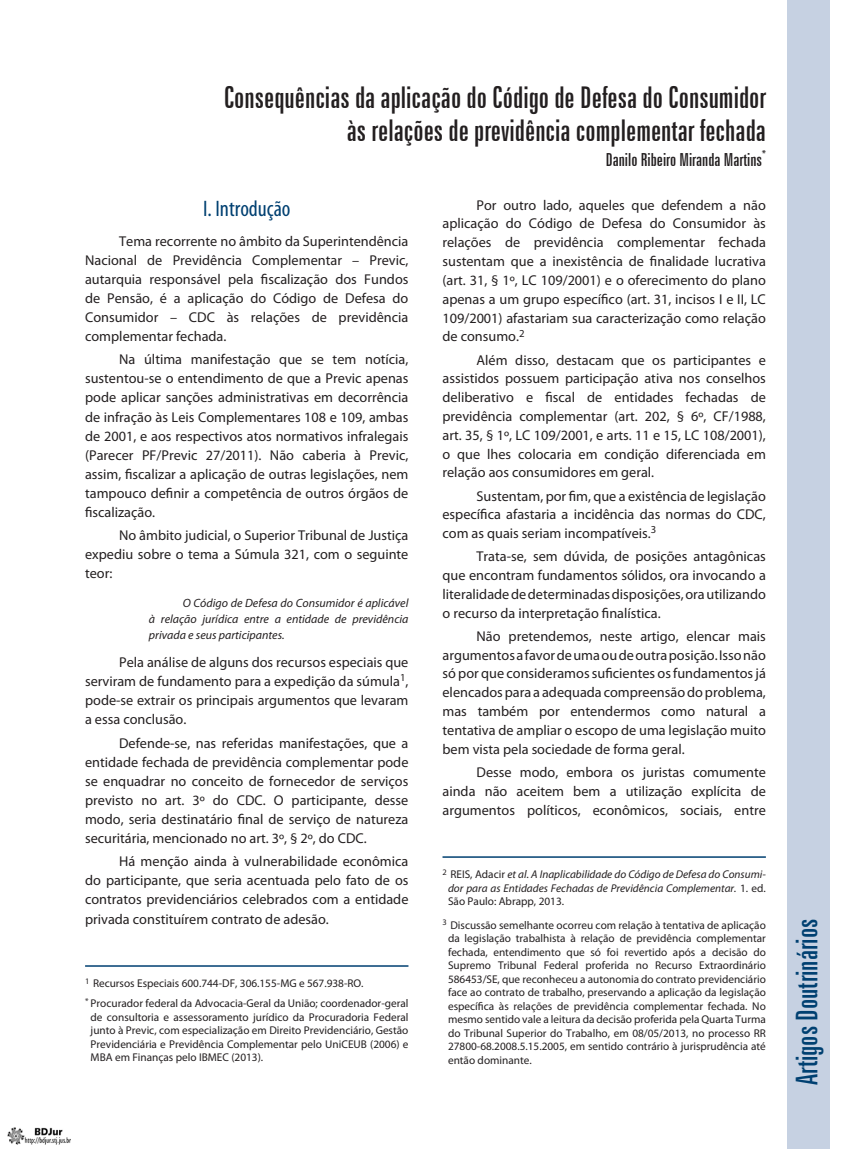
<style>
.page{position:relative;width:851px;height:1149px;background:#fff}
.page>*{position:absolute;margin:0;border:0;box-sizing:border-box;transform-origin:0 0}
._00_-_TÍTULO{font:extra-condensed 30px/33px "Zurich BT";color:#231f20;text-align:right}
.t1{font:extra-condensed 30px "Zurich BT";color:#004071}
._02_-_SUBTÍTULO{font:condensed 22.5px "Myriad Pro";color:#004071}
._01_-_AUTOR{font:extra-condensed 18px "Zurich BT";color:#231f20}
._03_-_TEXTO{font:14.25px/19px "Myriad Pro";color:#231f20;text-align:justify}
._07_-_TEXTO_RECUADO{font:italic 12px/16px "Myriad Pro";color:#231f20;text-align:justify}
._08_-_NOTA_1{font:11.25px/13.5px "Myriad Pro";color:#231f20;text-align:justify}
._08_-_NOTA_1-2{font:italic 11.25px/13.5px "Myriad Pro";color:#231f20;text-align:justify}
.s1{font-style:normal}
</style>
<div class="page">
<div style="left:787px;top:0;width:42px;height:1148px;background:#c6d1e2"></div>
<hr style="left:85px;top:964px;width:323px;height:2px;background:#004071">
<hr style="left:442px;top:856px;width:323px;height:1px;background:#004071">
<img style="left:8px;top:1127px;width:62px;height:16px">
<p class="_00_-_TÍTULO" style="left:224px;top:81px;width:543px">Consequências da aplicação do Código de Defesa do Consumidor às relações de previdência complementar fechada</p>
<p class="_01_-_AUTOR" style="left:605px;top:149px;width:162px">Danilo Ribeiro Miranda Martins<sup>*</sup></p>
<p class="_02_-_SUBTÍTULO" style="left:203px;top:195px;width:89px">I. Introdução</p>
<p class="_03_-_TEXTO" style="left:85px;top:231px;width:325px;text-indent:34px">Tema recorrente no âmbito da Superintendência Nacional de Previdência Complementar – Previc, autarquia responsável pela fiscalização dos Fundos de Pensão, é a aplicação do Código de Defesa do Consumidor – CDC às relações de previdência complementar fechada.</p>
<p class="_03_-_TEXTO" style="left:85px;top:349px;width:325px;text-indent:34px">Na última manifestação que se tem notícia, sustentou-se o entendimento de que a Previc apenas pode aplicar sanções administrativas em decorrência de infração às Leis Complementares 108 e 109, ambas de 2001, e aos respectivos atos normativos infralegais (Parecer PF/Previc 27/2011). Não caberia à Previc, assim, fiscalizar a aplicação de outras legislações, nem tampouco definir a competência de outros órgãos de fiscalização.</p>
<p class="_03_-_TEXTO" style="left:85px;top:525px;width:325px;text-indent:34px">No âmbito judicial, o Superior Tribunal de Justiça expediu sobre o tema a Súmula 321, com o seguinte teor:</p>
<p class="_07_-_TEXTO_RECUADO" style="left:149px;top:594px;width:261px;text-indent:34px">O Código de Defesa do Consumidor é aplicável à relação jurídica entre a entidade de previdência privada e seus participantes.</p>
<p class="_03_-_TEXTO" style="left:85px;top:652px;width:325px;text-indent:34px">Pela análise de alguns dos recursos especiais que serviram de fundamento para a expedição da súmula<sup>1</sup>, pode-se extrair os principais argumentos que levaram a essa conclusão.</p>
<p class="_03_-_TEXTO" style="left:85px;top:732px;width:325px;text-indent:34px">Defende-se, nas referidas manifestações, que a entidade fechada de previdência complementar pode se enquadrar no conceito de fornecedor de serviços previsto no art. 3º do CDC. O participante, desse modo, seria destinatário final de serviço de natureza securitária, mencionado no art. 3º, § 2º, do CDC.</p>
<p class="_03_-_TEXTO" style="left:85px;top:851px;width:325px;text-indent:34px">Há menção ainda à vulnerabilidade econômica do participante, que seria acentuada pelo fato de os contratos previdenciários celebrados com a entidade privada constituírem contrato de adesão.</p>
<p class="_08_-_NOTA_1" style="left:85px;top:976px;width:280px"><sup>1</sup> Recursos Especiais 600.744-DF, 306.155-MG e 567.938-RO.</p>
<p class="_08_-_NOTA_1" style="left:91px;top:996px;width:319px;text-indent:-6px"><sup>*</sup> Procurador federal da Advocacia-Geral da União; coordenador-geral de consultoria e assessoramento jurídico da Procuradoria Federal junto à Previc, com especialização em Direito Previdenciário, Gestão Previdenciária e Previdência Complementar pelo UniCEUB (2006) e MBA em Finanças pelo IBMEC (2013).</p>
<p class="_03_-_TEXTO" style="left:442px;top:195px;width:325px;text-indent:34px">Por outro lado, aqueles que defendem a não aplicação do Código de Defesa do Consumidor às relações de previdência complementar fechada sustentam que a inexistência de finalidade lucrativa (art. 31, § 1º, LC 109/2001) e o oferecimento do plano apenas a um grupo específico (art. 31, incisos I e II, LC 109/2001) afastariam sua caracterização como relação de consumo.<sup>2</sup></p>
<p class="_03_-_TEXTO" style="left:442px;top:350px;width:325px;text-indent:34px">Além disso, destacam que os participantes e assistidos possuem participação ativa nos conselhos deliberativo e fiscal de entidades fechadas de previdência complementar (art. 202, § 6º, CF/1988, art. 35, § 1º, LC 109/2001, e arts. 11 e 15, LC 108/2001), o que lhes colocaria em condição diferenciada em relação aos consumidores em geral.</p>
<p class="_03_-_TEXTO" style="left:442px;top:486px;width:325px;text-indent:34px">Sustentam, por fim, que a existência de legislação específica afastaria a incidência das normas do CDC, com as quais seriam incompatíveis.<sup>3</sup></p>
<p class="_03_-_TEXTO" style="left:442px;top:546px;width:325px;text-indent:34px">Trata-se, sem dúvida, de posições antagônicas que encontram fundamentos sólidos, ora invocando a literalidade de determinadas disposições, ora utilizando o recurso da interpretação finalística.</p>
<p class="_03_-_TEXTO" style="left:442px;top:626px;width:325px;text-indent:34px">Não pretendemos, neste artigo, elencar mais argumentos a favor de uma ou de outra posição. Isso não só por que consideramos suficientes os fundamentos já elencados para a adequada compreensão do problema, mas também por entendermos como natural a tentativa de ampliar o escopo de uma legislação muito bem vista pela sociedade de forma geral.</p>
<p class="_03_-_TEXTO" style="left:442px;top:762px;width:325px;text-indent:34px">Desse modo, embora os juristas comumente ainda não aceitem bem a utilização explícita de argumentos políticos, econômicos, sociais, entre</p>
<p class="_08_-_NOTA_1-2" style="left:448px;top:867px;width:319px;text-indent:-6px"><sup>2</sup> <span class="s1">REIS, Adacir</span> et al<span class="s1">.</span> A Inaplicabilidade do Código de Defesa do Consumi&shy;dor para as Entidades Fechadas de Previdência Complementar. <span class="s1">1. ed.<br>São Paulo: Abrapp, 2013.</span></p>
<p class="_08_-_NOTA_1" style="left:448px;top:917px;width:319px;text-indent:-6px"><sup>3</sup> Discussão semelhante ocorreu com relação à tentativa de aplicação da legislação trabalhista à relação de previdência complementar fechada, entendimento que só foi revertido após a decisão do Supremo Tribunal Federal proferida no Recurso Extraordinário 586453/SE, que reconheceu a autonomia do contrato previdenciário face ao contrato de trabalho, preservando a aplicação da legislação específica às relações de previdência complementar fechada. No mesmo sentido vale a leitura da decisão proferida pela Quarta Turma do Tribunal Superior do Trabalho, em 08/05/2013, no processo RR 27800-68.2008.5.15.2005, em sentido contrário à jurisprudência até então dominante.</p>
<p class="t1" style="left:789px;top:1084px;width:168px;rotate:-90deg">Artigos Doutrinários</p>
</div>
